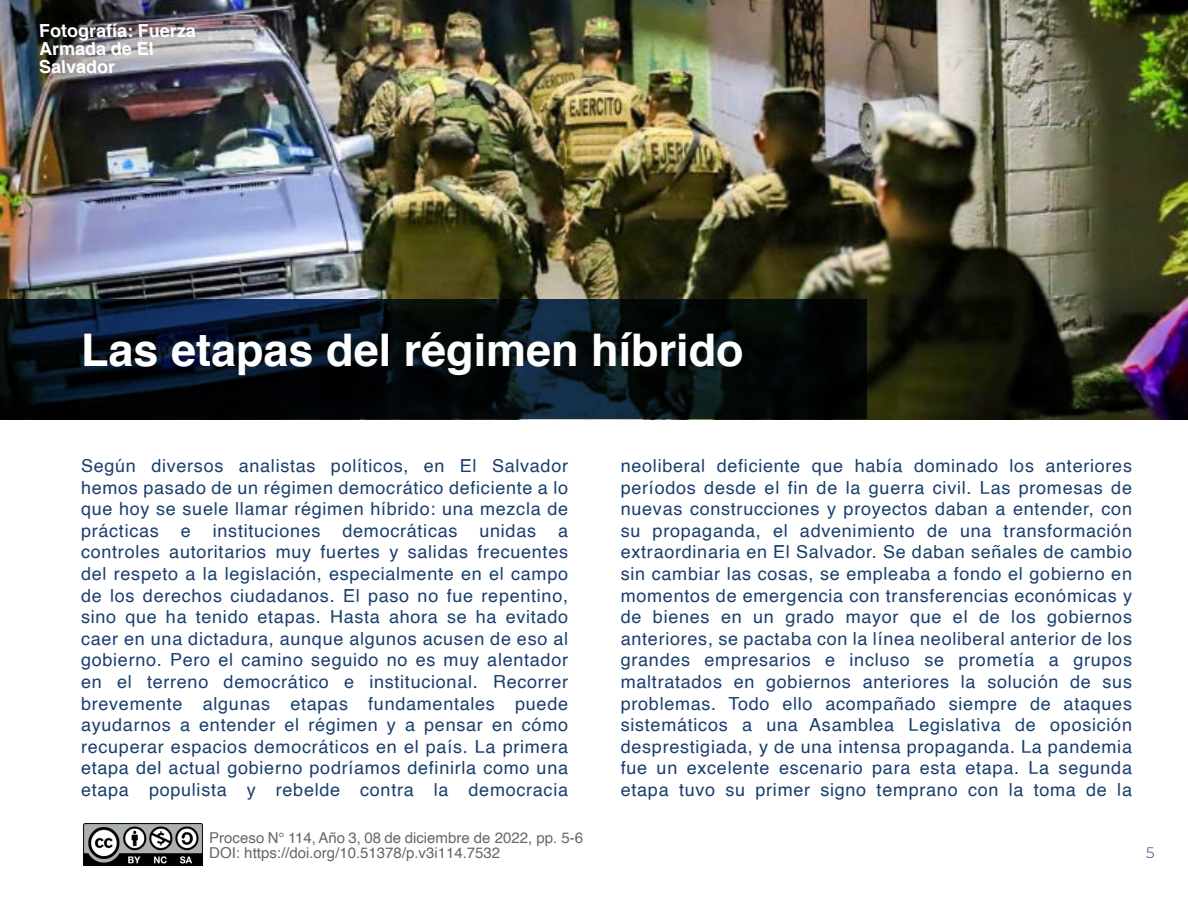
<style>
.page{position:relative;width:1188px;height:918px;background:#fff}
.page>*{position:absolute;margin:0;border:0;box-sizing:border-box;transform-origin:0 0}
.t1{font:700 45px "Helvetica";color:#fff}
.t2{font:18px/21.6px "Helvetica";letter-spacing:.04em;color:#193e6d;text-align:justify}
.t3{font:700 18px/18px "Helvetica";color:#fff}
.t4{font:15px/15px "Helvetica";color:#666}
.t5{font:300 15px "Montserrat";color:#193e6d}
</style>
<div class="page">
<img style="left:0;top:0;width:1188px;height:419px">
<img style="left:0;top:300px;width:867px;height:119px">
<img style="left:84px;top:824px;width:118px;height:41px">
<p class="t3" style="left:39px;top:23px;width:159px">Fotografía: Fuerza<br>Armada de El<br>Salvador</p>
<h1 class="t1" style="left:81px;top:333px;width:664px">Las etapas del régimen híbrido</h1>
<p class="t2" style="left:81px;top:456px;width:489px">Según diversos analistas políticos, en El Salvador hemos pasado de un régimen democrático deficiente a lo que hoy se suele llamar régimen híbrido: una mezcla de prácticas e instituciones democráticas unidas a controles autoritarios muy fuertes y salidas frecuentes del respeto a la legislación, especialmente en el campo de los derechos ciudadanos. El paso no fue repentino, sino que ha tenido etapas. Hasta ahora se ha evitado caer en una dictadura, aunque algunos acusen de eso al gobierno. Pero el camino seguido no es muy alentador en el terreno democrático e institucional. Recorrer brevemente algunas etapas fundamentales puede ayudarnos a entender el régimen y a pensar en cómo recuperar espacios democráticos en el país. La primera etapa del actual gobierno podríamos definirla como una etapa populista y rebelde contra la democracia</p>
<p class="t2" style="left:621px;top:456px;width:513px">neoliberal deficiente que había dominado los anteriores períodos desde el fin de la guerra civil. Las promesas de nuevas construcciones y proyectos daban a entender, con su propaganda, el advenimiento de una transformación extraordinaria en El Salvador. Se daban señales de cambio sin cambiar las cosas, se empleaba a fondo el gobierno en momentos de emergencia con transferencias económicas y de bienes en un grado mayor que el de los gobiernos anteriores, se pactaba con la línea neoliberal anterior de los grandes empresarios e incluso se prometía a grupos maltratados en gobiernos anteriores la solución de sus problemas. Todo ello acompañado siempre de ataques sistemáticos a una Asamblea Legislativa de oposición desprestigiada, y de una intensa propaganda. La pandemia fue un excelente escenario para esta etapa. La segunda etapa tuvo su primer signo temprano con la toma de la</p>
<p class="t4" style="left:209px;top:831px;width:375px">Proceso N° 114, Año 3, 08 de diciembre de 2022, pp. 5-6<br>DOI: https://doi.org/10.51378/p.v3i114.7532</p>
<p class="t5" style="left:1146px;top:844px;width:10px">5</p>
</div>
